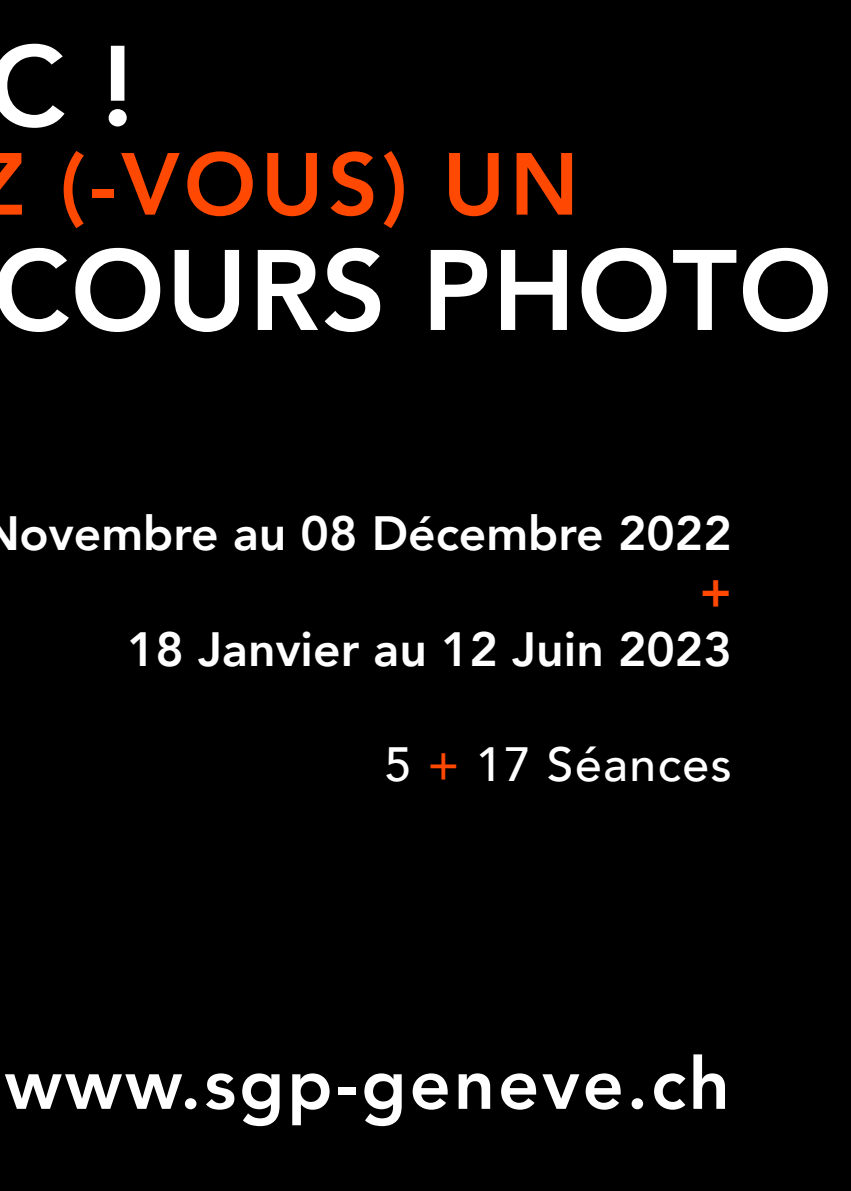
<style>
.page{position:relative;width:851px;height:1191px;background:#fff}
.page>*{position:absolute;margin:0;border:0;box-sizing:border-box;transform-origin:0 0}
.t1{font:800 113px/204px "Avenir";letter-spacing:.01em;color:#fff}
.t2{font:800 87px "Avenir";letter-spacing:.05em;color:#ff4801}
.t3{font:800 72px "Avenir";letter-spacing:.04em;color:#fff}
.t4{font:800 48px "Avenir";color:#fff}
.t5{font:500 48px "Avenir";letter-spacing:.03em;color:#fff}
.t6{font:800 48px "Avenir";color:#ff4801}
.s1{color:#ff4801}
</style>
<div class="page">
<div style="left:0;top:0;width:850px;height:1191px;background:#000"></div>
<h1 class="t1" style="left:-12px;top:-15px;width:846px">C !<br>COURS PHOTO</h1>
<h2 class="t2" style="left:59px;top:117px;width:521px">(-VOUS) UN</h2>
<p class="t4" style="left:-19px;top:496px;width:751px">Novembre au 08 Décembre 2022</p>
<p class="t6" style="left:699px;top:554px;width:33px">+</p>
<p class="t4" style="left:127px;top:611px;width:606px">18 Janvier au 12 Juin 2023</p>
<p class="t5" style="left:384px;top:723px;width:348px">5 <span class="s1">+</span> 17 Séances</p>
<p class="t3" style="left:5px;top:1027px;width:726px">www.sgp-geneve.ch</p>
</div>
